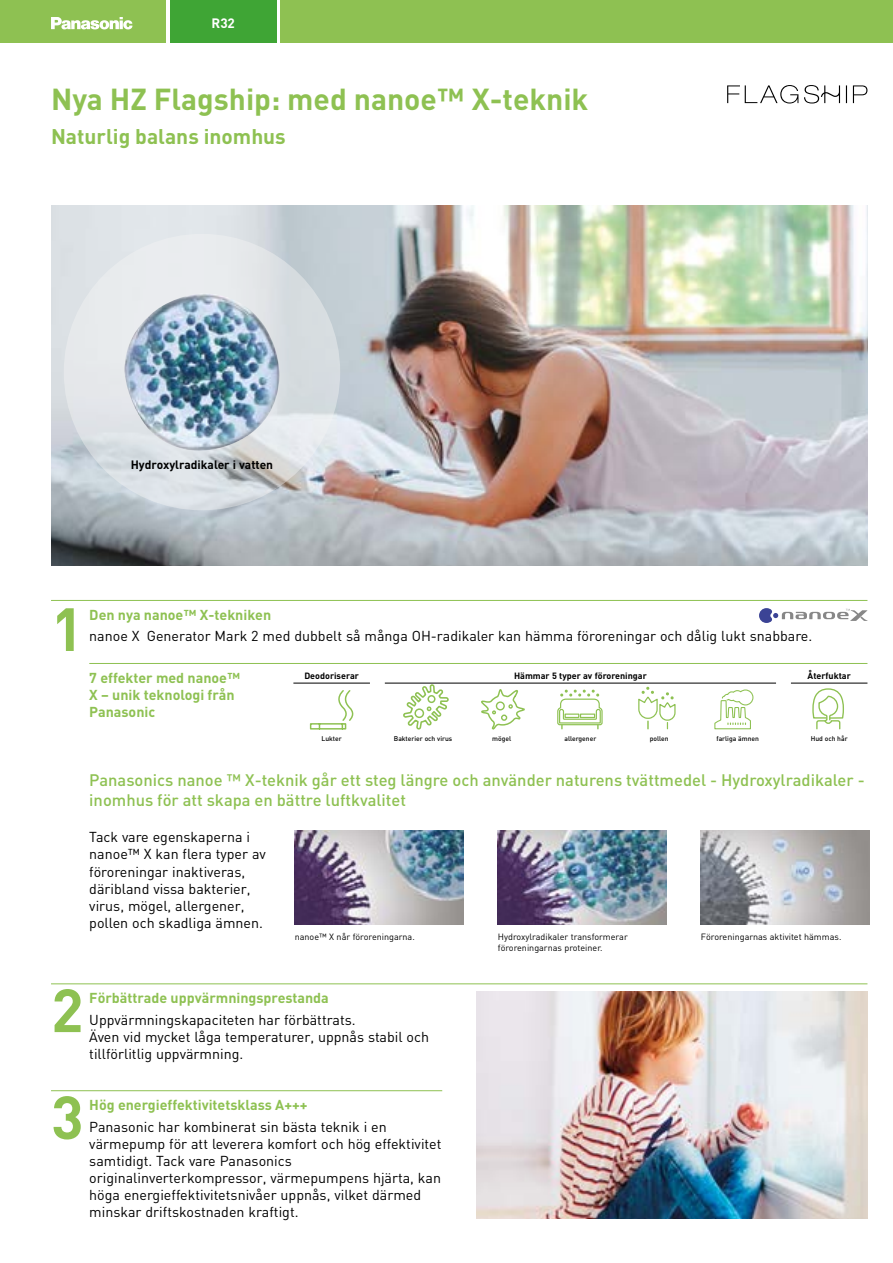
<style>
.page{position:relative;width:893px;height:1263px;background:#fff}
.page>*{position:absolute;margin:0;border:0;box-sizing:border-box;transform-origin:0 0}
.t1{font:700 60px/107.1px "DIN";color:#8ec152}
.t2{font:700 30px "DIN";color:#8ec152}
.t3{font:700 21px "DIN";color:#8ec152}
.t4{font:500 16.5px/19.8px "DIN";color:#8ec152}
.t5{font:14.25px/17.1px "DIN";color:#000}
.t6{font:700 14.25px/17.1px "DIN";color:#8ec152}
.t7{font:700 13.5px "DIN";color:#fff}
.t8{font:700 12px "DIN";color:#000}
.t9{font:9px/10.8px "DIN";color:#000}
.t10{font:700 9px "DIN";color:#000}
.t11{font:500 6.75px "DIN";color:#000}
</style>
<div class="page">
<div style="left:0;top:0;width:166px;height:43px;background:#8ec152"></div>
<svg style="left:51px;top:17px;width:81px;height:13px"></svg>
<div style="left:281px;top:0;width:612px;height:43px;background:#8ec152"></div>
<div style="left:170px;top:0;width:106px;height:43px;background:#3fa535"></div>
<hr style="left:892px;top:389px;width:1px;height:874px;background:#ebeee3">
<svg style="left:727px;top:85px;width:140px;height:18px"></svg>
<hr style="left:51px;top:600px;width:816px;height:1px;background:#8ec152">
<svg style="left:759px;top:608px;width:108px;height:15px"></svg>
<img style="left:476px;top:991px;width:391px;height:227px">
<hr style="left:51px;top:983px;width:816px;height:1px;background:#8ec152">
<hr style="left:51px;top:1090px;width:391px;height:1px;background:#8ec152">
<hr style="left:89px;top:663px;width:778px;height:1px;background:#8ec152">
<hr style="left:791px;top:683px;width:76px;height:1px;background:#000">
<hr style="left:293px;top:683px;width:77px;height:1px;background:#000">
<hr style="left:385px;top:683px;width:391px;height:1px;background:#000">
<svg style="left:309px;top:690px;width:45px;height:40px"></svg>
<svg style="left:403px;top:684px;width:46px;height:45px"></svg>
<svg style="left:481px;top:689px;width:44px;height:41px"></svg>
<svg style="left:557px;top:689px;width:46px;height:40px"></svg>
<svg style="left:638px;top:687px;width:38px;height:43px"></svg>
<svg style="left:714px;top:689px;width:40px;height:41px"></svg>
<svg style="left:812px;top:688px;width:32px;height:42px"></svg>
<img style="left:295px;top:831px;width:169px;height:93px">
<img style="left:498px;top:831px;width:169px;height:93px">
<img style="left:701px;top:831px;width:169px;height:93px">
<img style="left:51px;top:206px;width:816px;height:360px">
<svg style="left:64px;top:234px;width:276px;height:276px;background:#dde1e4"></svg>
<img style="left:124px;top:293px;width:155px;height:158px">
<p class="t7" style="left:211px;top:15px;width:25px">R32</p>
<h2 class="t2" style="left:51px;top:80px;width:539px">Nya HZ Flagship: med nanoe™ X-teknik</h2>
<h3 class="t3" style="left:51px;top:122px;width:236px">Naturlig balans inomhus</h3>
<p class="t8" style="left:131px;top:457px;width:144px">Hydroxylradikaler i vatten</p>
<h1 class="t1" style="left:51px;top:573px;width:34px">1</h1>
<p class="t6" style="left:89px;top:606px;width:183px">Den nya nanoe™ X-tekniken</p>
<p class="t5" style="left:89px;top:627px;width:724px">nanoe X Generator Mark 2 med dubbelt så många OH-radikaler kan hämma föroreningar och dålig lukt snabbare.</p>
<p class="t6" style="left:89px;top:669px;width:152px">7 effekter med nanoe™<br>X – unik teknologi från<br>Panasonic</p>
<p class="t10" style="left:304px;top:669px;width:56px">Deodoriserar</p>
<p class="t10" style="left:514px;top:669px;width:134px">Hämmar 5 typer av föroreningar</p>
<p class="t10" style="left:808px;top:669px;width:45px">Återfuktar</p>
<p class="t11" style="left:322px;top:734px;width:22px">Lukter</p>
<p class="t11" style="left:394px;top:734px;width:60px">Bakterier och virus</p>
<p class="t11" style="left:492px;top:734px;width:20px">mögel</p>
<p class="t11" style="left:565px;top:734px;width:33px">allergener</p>
<p class="t11" style="left:650px;top:734px;width:20px">pollen</p>
<p class="t11" style="left:717px;top:734px;width:44px">farliga ämnen</p>
<p class="t11" style="left:811px;top:734px;width:38px">Hud och hår</p>
<p class="t4" style="left:89px;top:770px;width:777px">Panasonics nanoe ™ X-teknik går ett steg längre och använder naturens tvättmedel - Hydroxylradikaler - inomhus för att skapa en bättre luftkvalitet</p>
<p class="t5" style="left:89px;top:828px;width:178px">Tack vare egenskaperna i nanoe™ X kan flera typer av föroreningar inaktiveras, däribland vissa bakterier, virus, mögel, allergener, pollen och skadliga ämnen.</p>
<p class="t9" style="left:295px;top:931px;width:121px">nanoe™ X når föroreningarna.</p>
<p class="t9" style="left:498px;top:931px;width:131px">Hydroxylradikaler transformerar föroreningarnas proteiner.</p>
<p class="t9" style="left:701px;top:931px;width:142px">Föroreningarnas aktivitet hämmas.</p>
<h1 class="t1" style="left:51px;top:954px;width:34px">2<br>3</h1>
<p class="t6" style="left:89px;top:989px;width:241px">Förbättrade uppvärmningsprestanda</p>
<p class="t5" style="left:89px;top:1011px;width:341px">Uppvärmningskapaciteten har förbättrats.<br>Även vid mycket låga temperaturer, uppnås stabil och tillförlitlig uppvärmning.</p>
<p class="t6" style="left:89px;top:1096px;width:220px">Hög energieffektivitetsklass A+++</p>
<p class="t5" style="left:89px;top:1117px;width:354px">Panasonic har kombinerat sin bästa teknik i en värmepump för att leverera komfort och hög effektivitet samtidigt. Tack vare Panasonics originalinverterkompressor, värmepumpens hjärta, kan höga energieffektivitetsnivåer uppnås, vilket därmed minskar driftskostnaden kraftigt.</p>
</div>
